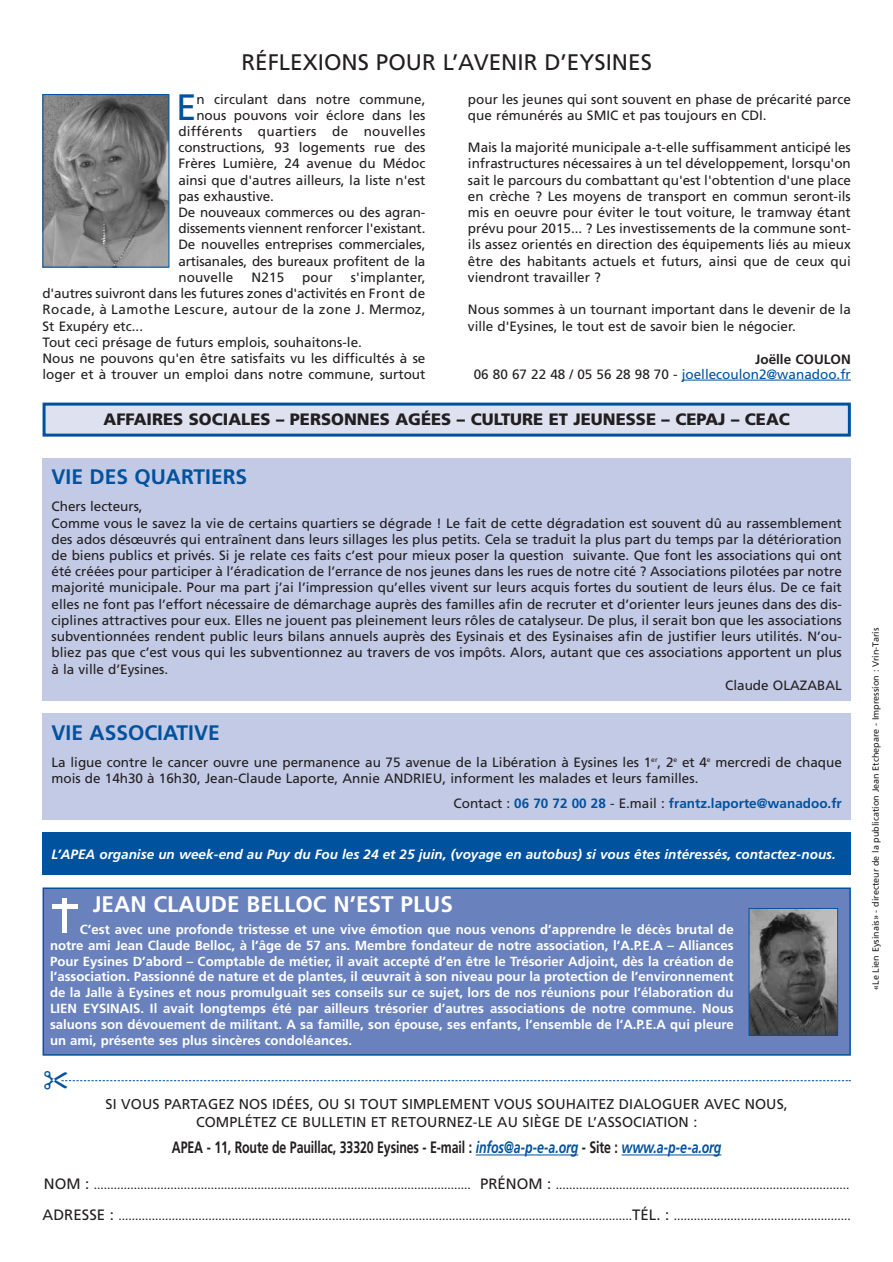
<style>
.page{position:relative;width:893px;height:1262px;background:#fff}
.page>*{position:absolute;margin:0;border:0;box-sizing:border-box;transform-origin:0 0}
.t1{font:36.75px "Frutiger";color:#00529f}
.t2{font:22.5px "Frutiger";color:#231f20}
.t3{font:700 22.5px "Frutiger";color:#fff}
.t4{font:700 21px "Frutiger";color:#00529f}
.t5{font:700 16.5px "Frutiger";letter-spacing:-.01em;color:#231f20;scale:.75 1}
.t6{font:900 16.5px "Frutiger";color:#231f20}
.t7{font:14.25px/17.7px "Frutiger";letter-spacing:.005em;color:#231f20;text-align:center}
.t8{font:13.5px/16.2px "Frutiger";color:#231f20}
.t9{font:italic 700 13.5px "Frutiger";color:#fff}
.t10{font:13.5px/15px "Frutiger";color:#00529f;text-align:right}
.t11{font:700 13.5px "Frutiger";color:#00529f}
.t12{font:13.5px "Frutiger";letter-spacing:.02em;color:#231f20}
.t13{font:700 13.2px/15.9px "Frutiger";color:#fff;text-align:justify}
.t14{font:12px "Frutiger";color:#231f20}
.t15{font:9px "Frutiger";color:#231f20}
.s1{font-weight:700;color:#231f20}
.s2{color:#231f20}
.s3{font-weight:400;color:#231f20}
.s4{font-style:italic;color:#00529f}
.s5{font-size:15px}
</style>
<div class="page">
<div style="left:44px;top:404px;width:805px;height:31px;background:#dee1f0"></div>
<div style="left:43px;top:402px;width:807px;height:34px;border:3px solid #00529f"></div>
<img style="left:45px;top:96px;width:122px;height:169px">
<div style="left:43px;top:94px;width:126px;height:173px;border:1px solid #00529f"></div>
<hr style="left:681px;top:380px;width:169px;height:1px;background:#00529f">
<div style="left:43px;top:888px;width:807px;height:167px;background:#6982bd"></div>
<div style="left:43px;top:887px;width:807px;height:168px;border:2px solid #00529f"></div>
<hr style="left:475px;top:1154px;width:95px;height:1px;background:#00529f">
<hr style="left:621px;top:1154px;width:32px;height:1px;background:#00529f">
<hr style="left:653px;top:1154px;width:60px;height:1px;background:#00529f">
<div style="left:43px;top:458px;width:807px;height:242px;background:#c3cae5"></div>
<div style="left:43px;top:713px;width:807px;height:106px;background:#c3cae5"></div>
<div style="left:43px;top:832px;width:807px;height:42px;background:#00529f"></div>
<img style="left:750px;top:910px;width:86px;height:123px">
<div style="left:748px;top:908px;width:90px;height:127px;border:1px solid #00529f"></div>
<hr style="left:63px;top:899px;width:4px;height:34px;background:#fff">
<div style="left:52px;top:904px;width:26px;height:5px;background:#fff"></div>
<svg style="left:61px;top:1080px;width:789px;height:2px"></svg>
<h2 class="t2" style="left:241px;top:53px;width:412px">RÉFLEXIONS POUR L’AVENIR D’EYSINES</h2>
<p class="t8" style="left:468px;top:92px;width:384px">pour les jeunes qui sont souvent en phase de précarité parce que rémunérés au SMIC et pas toujours en CDI.</p>
<p class="t8" style="left:468px;top:140px;width:384px;text-align:justify">Mais la majorité municipale a-t-elle suffisamment anticipé les infrastructures nécessaires à un tel développement, lorsqu'on sait le parcours du combattant qu'est l'obtention d'une place en crèche ? Les moyens de transport en commun seront-ils mis en oeuvre pour éviter le tout voiture, le tramway étant prévu pour 2015... ? Les investissements de la commune sont&shy;ils assez orientés en direction des équipements liés au mieux être des habitants actuels et futurs, ainsi que de ceux qui viendront travailler ?</p>
<p class="t8" style="left:468px;top:302px;width:384px">Nous sommes à un tournant important dans le devenir de la ville d'Eysines, le tout est de savoir bien le négocier.</p>
<p class="t10" style="left:474px;top:353px;width:378px"><span class="s1">Joëlle COULON<br></span><span class="s2">06 80 67 22 48 / 05 56 28 98 70 -</span> joellecoulon2@wanadoo.fr</p>
<h1 class="t1" style="left:176px;top:92px;width:22px">E</h1>
<p class="t8" style="left:196px;top:92px;width:230px">n circulant dans notre commune,</p>
<p class="t8" style="left:196px;top:108px;width:230px">nous pouvons voir éclore dans les</p>
<p class="t12" style="left:178px;top:126px;width:248px">différents quartiers de nouvelles</p>
<p class="t8" style="left:178px;top:140px;width:248px">constructions, 93 logements rue des</p>
<p class="t8" style="left:178px;top:157px;width:248px">Frères Lumière, 24 avenue du Médoc</p>
<p class="t8" style="left:178px;top:173px;width:248px">ainsi que d'autres ailleurs, la liste n'est</p>
<p class="t8" style="left:178px;top:189px;width:97px">pas exhaustive.</p>
<p class="t8" style="left:178px;top:205px;width:248px">De nouveaux commerces ou des agran-</p>
<p class="t8" style="left:178px;top:221px;width:248px">dissements viennent renforcer l'existant.</p>
<p class="t8" style="left:178px;top:238px;width:248px">De nouvelles entreprises commerciales,</p>
<p class="t8" style="left:178px;top:254px;width:248px">artisanales, des bureaux profitent de la</p>
<p class="t8" style="left:178px;top:270px;width:57px">nouvelle</p>
<p class="t8" style="left:251px;top:270px;width:34px">N215</p>
<p class="t8" style="left:302px;top:270px;width:32px">pour</p>
<p class="t8" style="left:43px;top:270px;width:384px;text-indent:308px">s'implanter, d'autres suivront dans les futures zones d'activités en Front de Rocade, à Lamothe Lescure, autour de la zone J. Mermoz, St Exupéry etc...<br>Tout ceci présage de futurs emplois, souhaitons-le.<br>Nous ne pouvons qu'en être satisfaits vu les difficultés à se loger et à trouver un emploi dans notre commune, surtout</p>
<p class="t6" style="left:103px;top:413px;width:687px">AFFAIRES SOCIALES – PERSONNES AGÉES – CULTURE ET JEUNESSE – CEPAJ – CEAC</p>
<h3 class="t4" style="left:52px;top:468px;width:197px">VIE DES QUARTIERS</h3>
<p class="t8" style="left:52px;top:500px;width:93px">Chers lecteurs,</p>
<p class="t8" style="left:52px;top:516px;width:791px">Comme vous le savez la vie de certains quartiers se dégrade ! Le fait de cette dégradation est souvent dû au rassemblement</p>
<p class="t8" style="left:52px;top:532px;width:791px">des ados désœuvrés qui entraînent dans leurs sillages les plus petits. Cela se traduit la plus part du temps par la détérioration</p>
<p class="t8" style="left:52px;top:548px;width:791px">de biens publics et privés. Si je relate ces faits c’est pour mieux poser la question suivante. Que font les associations qui ont</p>
<p class="t8" style="left:52px;top:564px;width:791px">été créées pour participer à l’éradication de l’errance de nos jeunes dans les rues de notre cité ? Associations pilotées par notre</p>
<p class="t8" style="left:52px;top:581px;width:791px">majorité municipale. Pour ma part j’ai l’impression qu’elles vivent sur leurs acquis fortes du soutient de leurs élus. De ce fait</p>
<p class="t8" style="left:52px;top:597px;width:791px">elles ne font pas l’effort nécessaire de démarchage auprès des familles afin de recruter et d’orienter leurs jeunes dans des dis-</p>
<p class="t8" style="left:52px;top:613px;width:791px">ciplines attractives pour eux. Elles ne jouent pas pleinement leurs rôles de catalyseur. De plus, il serait bon que les associations</p>
<p class="t8" style="left:52px;top:629px;width:791px">subventionnées rendent public leurs bilans annuels auprès des Eysinais et des Eysinaises afin de justifier leurs utilités. N’ou-</p>
<p class="t8" style="left:52px;top:645px;width:791px">bliez pas que c’est vous qui les subventionnez au travers de vos impôts. Alors, autant que ces associations apportent un plus</p>
<p class="t8" style="left:52px;top:662px;width:118px">à la ville d’Eysines.</p>
<p class="t8" style="left:725px;top:678px;width:118px">Claude OLAZABAL</p>
<h3 class="t4" style="left:52px;top:724px;width:170px">VIE ASSOCIATIVE</h3>
<p class="t8" style="left:52px;top:755px;width:791px">La ligue contre le cancer ouvre une permanence au 75 avenue de la Libération à Eysines les 1<sup>er</sup>, 2<sup>e</sup> et 4<sup>e</sup> mercredi de chaque mois de 14h30 à 16h30, Jean-Claude Laporte, Annie ANDRIEU, informent les malades et leurs familles.</p>
<p class="t11" style="left:453px;top:797px;width:390px"><span class="s3">Contact :</span> 06 70 72 00 28 <span class="s3">- E.mail :</span> frantz.laporte@wanadoo.fr</p>
<p class="t9" style="left:52px;top:848px;width:786px">L’APEA organise un week-end au Puy du Fou les 24 et 25 juin, (voyage en autobus) si vous êtes intéressés, contactez-nous.</p>
<h2 class="t3" style="left:93px;top:895px;width:362px">JEAN CLAUDE BELLOC N’EST PLUS</h2>
<p class="t13" style="left:50px;top:922px;width:685px;text-indent:30px">C’est avec une profonde tristesse et une vive émotion que nous venons d’apprendre le décès brutal de notre ami Jean Claude Belloc, à l’âge de 57 ans. Membre fondateur de notre association, l’A.P.E.A – Alliances Pour Eysines D’abord – Comptable de métier, il avait accepté d’en être le Trésorier Adjoint, dès la création de l’association. Passionné de nature et de plantes, il œuvrait à son niveau pour la protection de l’environnement de la Jalle à Eysines et nous promulguait ses conseils sur ce sujet, lors de nos réunions pour l’élaboration du LIEN EYSINAIS. Il avait longtemps été par ailleurs trésorier d’autres associations de notre commune. Nous saluons son dévouement de militant. A sa famille, son épouse, ses enfants, l’ensemble de l’A.P.E.A qui pleure un ami, présente ses plus sincères condoléances.</p>
<p class="t7" style="left:106px;top:1096px;width:683px">SI VOUS PARTAGEZ NOS IDÉES, OU SI TOUT SIMPLEMENT VOUS SOUHAITEZ DIALOGUER AVEC NOUS,<br>COMPLÉTEZ CE BULLETIN ET RETOURNEZ-LE AU SIÈGE DE L’ASSOCIATION :</p>
<p class="t5" style="left:172px;top:1140px;width:734px">APEA - 11, Route de Pauillac, 33320 Eysines - E-mail : <span class="s4">infos@a-p-e-a.org</span> - Site : <span class="s4">www.a-p-e-a.org</span></p>
<p class="t14" style="left:44px;top:1179px;width:807px"><span class="s5">NOM :</span> ................................................................................................................. <span class="s5">PRÉNOM :</span> ........................................................................................</p>
<p class="t14" style="left:43px;top:1210px;width:809px"><span class="s5">ADRESSE :</span> ..........................................................................................................................................................<span class="s5">TÉL. :</span> .....................................................</p>
<p class="t15" style="left:872px;top:990px;width:363px;rotate:-90deg">«Le Lien Eysinais» - directeur de la publication Jean Etchepare - Impression : Vrin-Taris</p>
</div>
